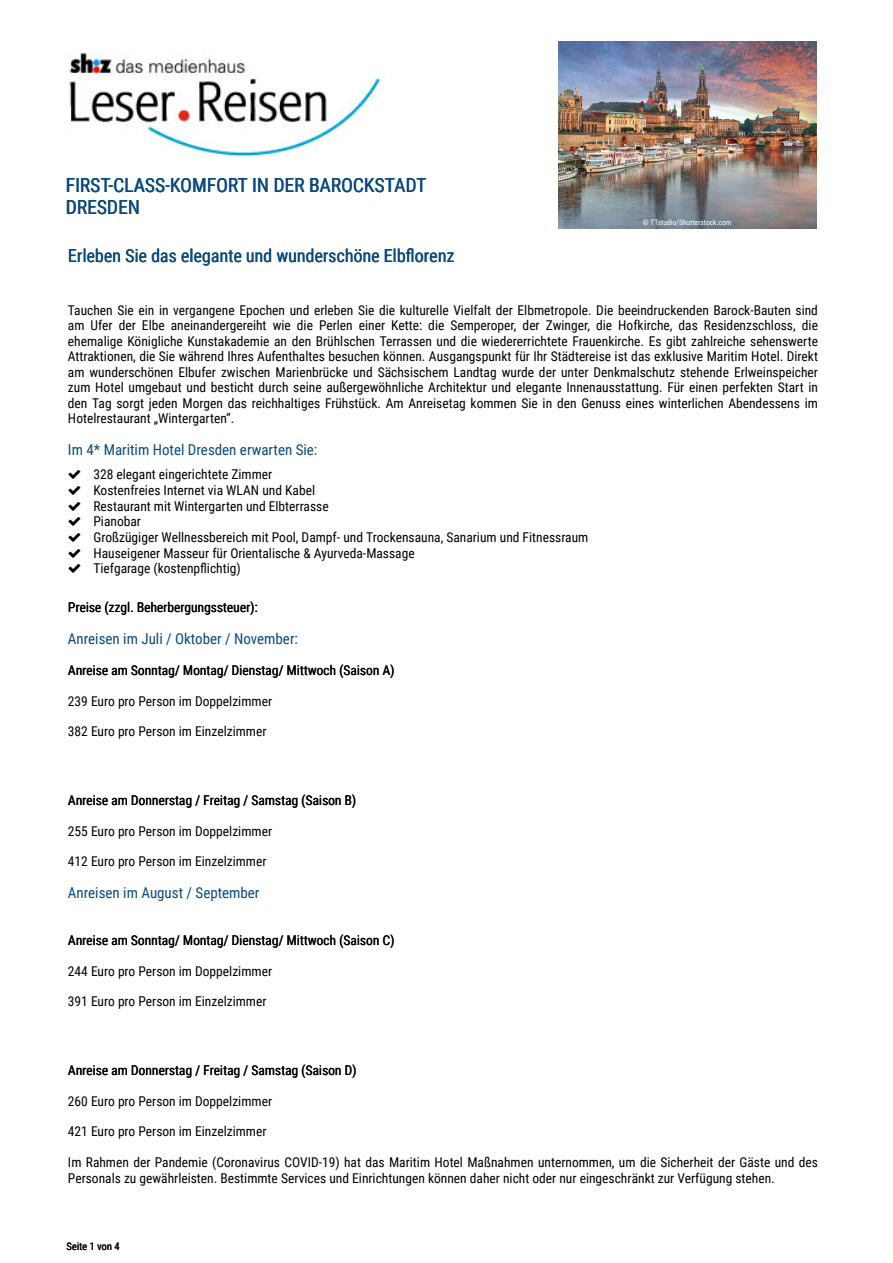
<style>
.page{position:relative;width:893px;height:1263px;background:#fff}
.page>*{position:absolute;margin:0;border:0;box-sizing:border-box;transform-origin:0 0}
.t1{font:19.5px/22.5px "Roboto Condensed";color:#0a4a7e}
.t2{font:18px "Roboto Condensed";color:#0a4a7e}
.t3{font:15px "Roboto Condensed";color:#0a4a7e}
.t4{font:13.5px/15.6px "Roboto Condensed";color:#000}
.t5{font:10.5px "Roboto Condensed";color:#000}
.t6{font:7.5px "Roboto Condensed";color:#fff}
</style>
<div class="page">
<img style="left:69px;top:51px;width:316px;height:108px">
<img style="left:558px;top:41px;width:258px;height:188px">
<h1 class="t1" style="left:66px;top:175px;width:362px">FIRST-CLASS-KOMFORT IN DER BAROCKSTADT<br>DRESDEN</h1>
<p class="t6" style="left:643px;top:219px;width:90px">© TTstudio/Shutterstock.com</p>
<h2 class="t2" style="left:68px;top:247px;width:387px">Erleben Sie das elegante und wunderschöne Elbflorenz</h2>
<p class="t4" style="left:68px;top:303px;width:752px;text-align:justify">Tauchen Sie ein in vergangene Epochen und erleben Sie die kulturelle Vielfalt der Elbmetropole. Die beeindruckenden Barock-Bauten sind am Ufer der Elbe aneinandergereiht wie die Perlen einer Kette: die Semperoper, der Zwinger, die Hofkirche, das Residenzschloss, die ehemalige Königliche Kunstakademie an den Brühlschen Terrassen und die wiedererrichtete Frauenkirche. Es gibt zahlreiche sehenswerte Attraktionen, die Sie während Ihres Aufenthaltes besuchen können. Ausgangspunkt für Ihr Städtereise ist das exklusive Maritim Hotel. Direkt am wunderschönen Elbufer zwischen Marienbrücke und Sächsischem Landtag wurde der unter Denkmalschutz stehende Erlweinspeicher zum Hotel umgebaut und besticht durch seine außergewöhnliche Architektur und elegante Innenausstattung. Für einen perfekten Start in den Tag sorgt jeden Morgen das reichhaltiges Frühstück. Am Anreisetag kommen Sie in den Genuss eines winterlichen Abendessens im Hotelrestaurant „Wintergarten“.</p>
<p class="t3" style="left:68px;top:443px;width:251px">Im 4* Maritim Hotel Dresden erwarten Sie:</p>
<p class="t4" style="left:93px;top:467px;width:496px">328 elegant eingerichtete Zimmer<br>Kostenfreies Internet via WLAN und Kabel<br>Restaurant mit Wintergarten und Elbterrasse<br>Pianobar<br>Großzügiger Wellnessbereich mit Pool, Dampf- und Trockensauna, Sanarium und Fitnessraum Hauseigener Masseur für Orientalische &amp; Ayurveda-Massage<br>Tiefgarage (kostenpflichtig)</p>
<p class="t4" style="left:68px;top:600px;width:191px">Preise (zzgl. Beherbergungssteuer):</p>
<p class="t3" style="left:68px;top:632px;width:232px">Anreisen im Juli / Oktober / November:</p>
<p class="t4" style="left:68px;top:663px;width:328px">Anreise am Sonntag/ Montag/ Dienstag/ Mittwoch (Saison A)</p>
<p class="t4" style="left:68px;top:694px;width:206px">239 Euro pro Person im Doppelzimmer</p>
<p class="t4" style="left:68px;top:725px;width:200px">382 Euro pro Person im Einzelzimmer</p>
<p class="t4" style="left:68px;top:793px;width:290px">Anreise am Donnerstag / Freitag / Samstag (Saison B)</p>
<p class="t4" style="left:68px;top:824px;width:206px">255 Euro pro Person im Doppelzimmer</p>
<p class="t4" style="left:68px;top:855px;width:200px">412 Euro pro Person im Einzelzimmer</p>
<p class="t3" style="left:68px;top:886px;width:193px">Anreisen im August / September</p>
<p class="t4" style="left:68px;top:933px;width:328px">Anreise am Sonntag/ Montag/ Dienstag/ Mittwoch (Saison C)</p>
<p class="t4" style="left:68px;top:964px;width:206px">244 Euro pro Person im Doppelzimmer</p>
<p class="t4" style="left:68px;top:994px;width:200px">391 Euro pro Person im Einzelzimmer</p>
<p class="t4" style="left:68px;top:1063px;width:290px">Anreise am Donnerstag / Freitag / Samstag (Saison D)</p>
<p class="t4" style="left:68px;top:1094px;width:206px">260 Euro pro Person im Doppelzimmer</p>
<p class="t4" style="left:68px;top:1125px;width:200px">421 Euro pro Person im Einzelzimmer</p>
<p class="t4" style="left:68px;top:1155px;width:752px">Im Rahmen der Pandemie (Coronavirus COVID-19) hat das Maritim Hotel Maßnahmen unternommen, um die Sicherheit der Gäste und des<br>Personals zu gewährleisten. Bestimmte Services und Einrichtungen können daher nicht oder nur eingeschränkt zur Verfügung stehen.</p>
<p class="t5" style="left:66px;top:1242px;width:55px">Seite 1 von 4</p>
</div>
